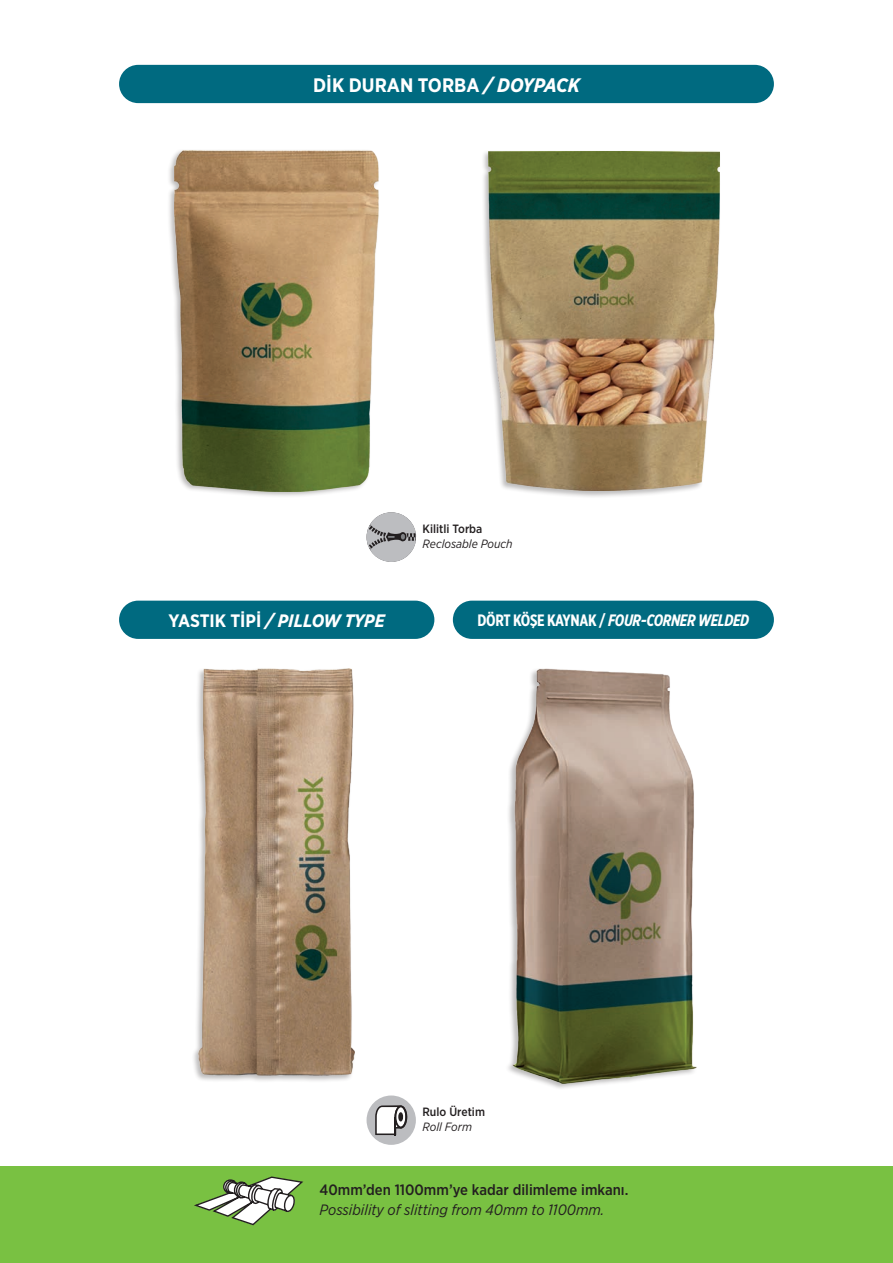
<style>
.page{position:relative;width:893px;height:1263px;background:#fff}
.page>*{position:absolute;margin:0;border:0;box-sizing:border-box;transform-origin:0 0}
.t1{font:700 19.5px "Gotham Narrow";color:#fff}
.t2{font:italic 700 18px "Gotham Narrow";color:#fff}
.t3{font:italic 700 16.5px "Gotham X Narrow";letter-spacing:-.02em;color:#fff}
.t4{font:500 15px "Gotham Narrow";color:#231f20}
.t5{font:italic 15px "Gotham Narrow";color:#231f20}
.t6{font:italic 12px "Gotham Narrow";color:#231f20}
.t7{font:500 12px "Gotham Narrow";color:#231f20}
.s1{font-style:italic}
.s2{font-style:normal}
</style>
<div class="page">
<div style="left:119px;top:65px;width:655px;height:38px;background:#006a80;border-radius:19px"></div>
<div style="left:119px;top:601px;width:315px;height:38px;background:#006a80;border-radius:19px"></div>
<div style="left:453px;top:601px;width:321px;height:38px;background:#006a80;border-radius:19px"></div>
<div style="left:167px;top:149px;width:213px;height:349px;background:#231f20;opacity:.3"></div>
<img style="left:175px;top:150px;width:204px;height:341px">
<div style="left:481px;top:150px;width:240px;height:348px;background:#231f20;opacity:.3"></div>
<img style="left:489px;top:152px;width:231px;height:339px">
<div style="left:191px;top:667px;width:165px;height:416px;background:#231f20;opacity:.3"></div>
<img style="left:199px;top:669px;width:156px;height:406px">
<div style="left:505px;top:668px;width:192px;height:423px;background:#231f20;opacity:.3"></div>
<img style="left:511px;top:669px;width:186px;height:415px">
<svg style="left:366px;top:512px;width:50px;height:50px"></svg>
<div style="left:367px;top:1095px;width:49px;height:50px;background:#bcbdc0;border-radius:50%"></div>
<svg style="left:375px;top:1105px;width:32px;height:30px"></svg>
<div style="left:0;top:1166px;width:893px;height:97px;background:#79c142"></div>
<svg style="left:194px;top:1176px;width:110px;height:50px"></svg>
<h1 class="t1" style="left:313px;top:72px;width:268px">DİK DURAN TORBA <span class="s1">/ DOYPACK</span></h1>
<p class="t7" style="left:423px;top:521px;width:61px">Kilitli Torba</p>
<p class="t6" style="left:423px;top:536px;width:91px">Reclosable Pouch</p>
<p class="t2" style="left:169px;top:609px;width:218px"><span class="s2">YASTIK TİPİ</span> / PILLOW TYPE</p>
<p class="t3" style="left:477px;top:610px;width:273px"><span class="s2">DÖRT KÖŞE KAYNAK /</span> FOUR-CORNER WELDED</p>
<p class="t7" style="left:422px;top:1104px;width:64px">Rulo Üretim</p>
<p class="t6" style="left:422px;top:1119px;width:51px">Roll Form</p>
<p class="t4" style="left:320px;top:1180px;width:310px">40mm’den 1100mm’ye kadar dilimleme imkanı.</p>
<p class="t5" style="left:320px;top:1200px;width:286px">Possibility of slitting from 40mm to 1100mm.</p>
</div>
